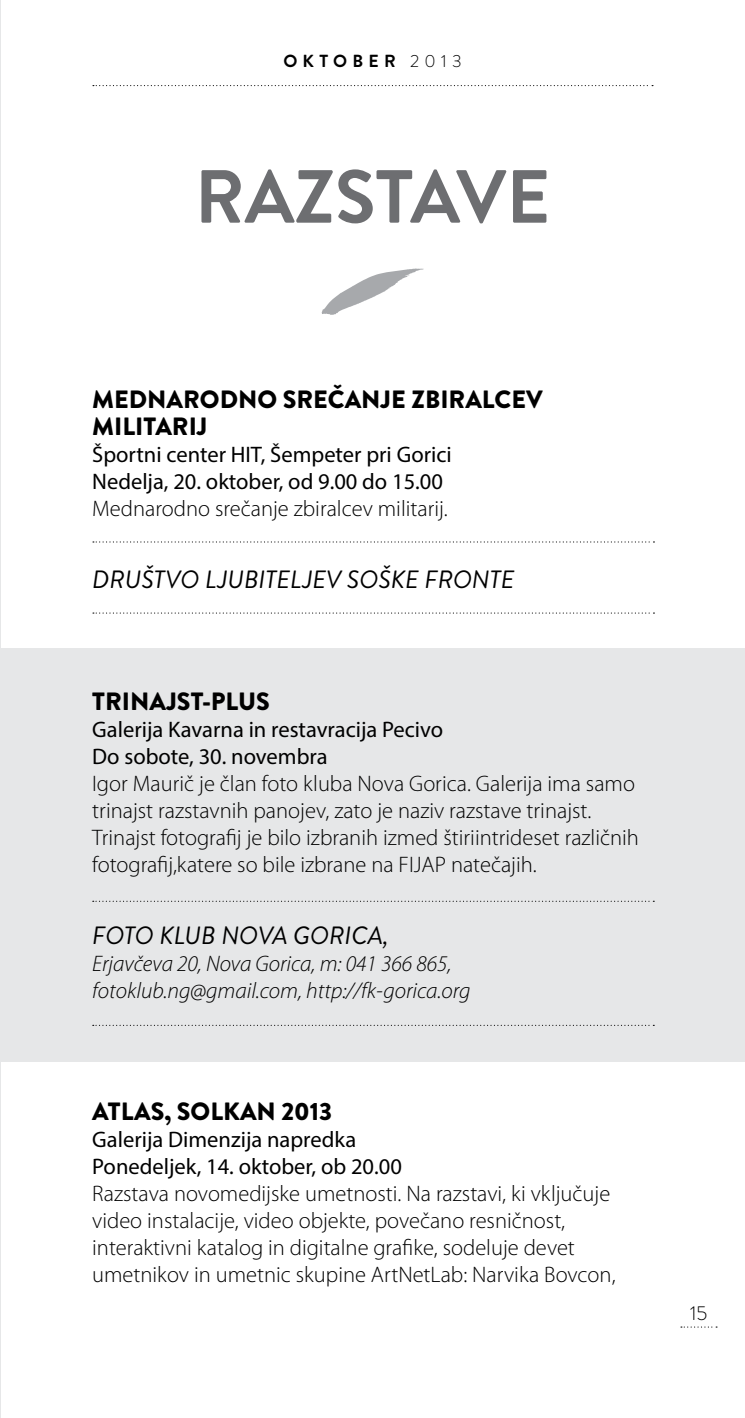
<style>
.page{position:relative;width:745px;height:1418px;background:#fff}
.page>*{position:absolute;margin:0;border:0;box-sizing:border-box;transform-origin:0 0}
.t1{font:700 75px "Brandon Grotesque";color:#6d6e71}
.t2{font:900 25px/27px "Brandon Grotesque";color:#000}
.t3{font:italic 25px "Brandon Grotesque";color:#000}
.t4{font:300 22.5px/27px "Myriad Pro";color:#000}
.t5{font:22.5px/27px "Myriad Pro";color:#000}
.t6{font:italic 300 22.5px/27px "Myriad Pro";color:#000}
.t7{font:300 20px "Brandon Grotesque";color:#000}
.t8{font:700 17.5px "Brandon Grotesque";letter-spacing:.3em;color:#000}
.s1{font-weight:300}
</style>
<div class="page">
<hr style="left:0;top:0;width:1px;height:1417px;background:#e6e7e8">
<div style="left:0;top:648px;width:744px;height:413px;background:#e6e7e8"></div>
<svg style="left:93px;top:85px;width:559px;height:1px"></svg>
<svg style="left:680px;top:1326px;width:36px;height:1px"></svg>
<svg style="left:321px;top:268px;width:102px;height:47px"></svg>
<svg style="left:93px;top:1024px;width:557px;height:1px"></svg>
<svg style="left:93px;top:900px;width:557px;height:1px"></svg>
<svg style="left:93px;top:612px;width:561px;height:1px"></svg>
<svg style="left:93px;top:541px;width:561px;height:1px"></svg>
<p class="t8" style="left:283px;top:49px;width:180px">OKTOBER <span class="s1">2013</span></p>
<h1 class="t1" style="left:194px;top:144px;width:357px">RAZSTAVE</h1>
<p class="t2" style="left:92px;top:386px;width:451px">MEDNARODNO SREČANJE ZBIRALCEV<br>MILITARIJ</p>
<p class="t5" style="left:92px;top:440px;width:361px">Športni center HIT, Šempeter pri Gorici<br>Nedelja, 20. oktober, od 9.00 do 15.00</p>
<p class="t4" style="left:92px;top:495px;width:357px">Mednarodno srečanje zbiralcev militarij.</p>
<p class="t3" style="left:92px;top:562px;width:423px">DRUŠTVO LJUBITELJEV SOŠKE FRONTE</p>
<p class="t2" style="left:92px;top:688px;width:179px">TRINAJST-PLUS</p>
<p class="t5" style="left:92px;top:715px;width:352px">Galerija Kavarna in restavracija Pecivo<br>Do sobote, 30. novembra</p>
<p class="t4" style="left:92px;top:770px;width:548px">Igor Maurič je član foto kluba Nova Gorica. Galerija ima samo trinajst razstavnih panojev, zato je naziv razstave trinajst.<br>Trinajst fotografij je bilo izbranih izmed štiriintrideset različnih fotografij,katere so bile izbrane na FIJAP natečajih.</p>
<p class="t3" style="left:92px;top:918px;width:297px">FOTO KLUB NOVA GORICA,</p>
<p class="t6" style="left:92px;top:950px;width:379px">Erjavčeva 20, Nova Gorica, m: 041 366 865, fotoklub.ng@gmail.com, http://fk-gorica.org</p>
<p class="t2" style="left:92px;top:1098px;width:241px">ATLAS, SOLKAN 2013</p>
<p class="t5" style="left:92px;top:1125px;width:311px">Galerija Dimenzija napredka<br>Ponedeljek, 14. oktober, ob 20.00</p>
<p class="t4" style="left:92px;top:1180px;width:524px">Razstava novomedijske umetnosti. Na razstavi, ki vključuje video instalacije, video objekte, povečano resničnost, interaktivni katalog in digitalne grafike, sodeluje devet umetnikov in umetnic skupine ArtNetLab: Narvika Bovcon,</p>
<p class="t7" style="left:689px;top:1299px;width:19px">15</p>
</div>
